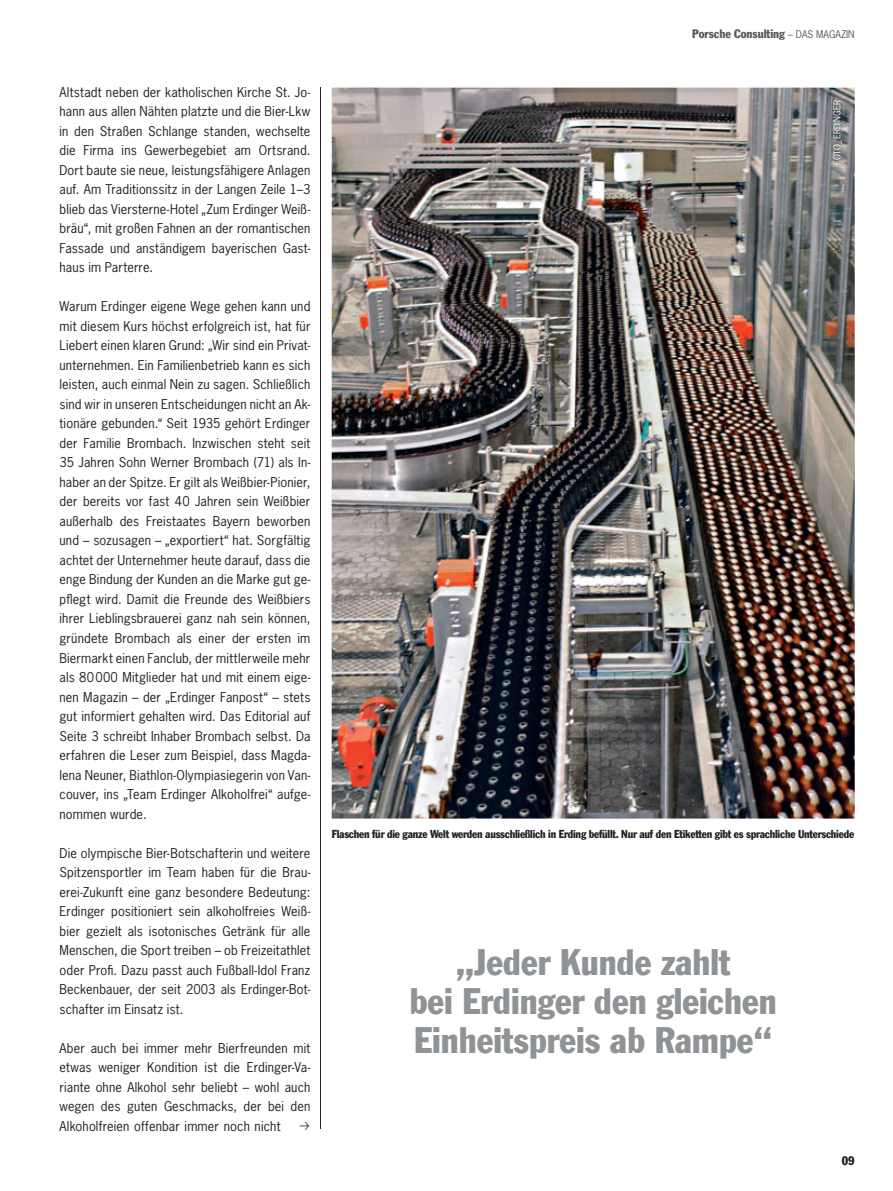
<style>
.page{position:relative;width:893px;height:1191px;background:#fff}
.page>*{position:absolute;margin:0;border:0;box-sizing:border-box;transform-origin:0 0}
.t1{font:condensed 36px/39px "Porsche Franklin Gothic";color:#909396;text-align:center}
.t2{font:12.75px/19.5px "Porsche News Gothic";letter-spacing:.01em;color:#231f20;text-align:justify}
.t3{font:condensed 12px "Porsche Franklin Gothic";color:#58595b}
.t4{font:condensed 12px "Porsche Franklin Gothic";color:#231f20}
.t5{font:condensed 11.25px "Porsche Franklin Gothic";letter-spacing:-.02em;color:#231f20}
.t6{font:9px "Porsche News Gothic";color:#fff}
.s1{font-family:"Porsche News Gothic";font-stretch:normal;font-size:9.9px}
</style>
<div class="page">
<hr style="left:320px;top:88px;width:1px;height:1041px;background:#231f20">
<img style="left:332px;top:88px;width:523px;height:730px">
<img style="left:831px;top:98px;width:12px;height:67px">
<p class="t2" style="left:60px;top:83px;width:252px">Altstadt neben der katholischen Kirche St. Jo&shy;hann aus allen Nähten platzte und die Bier-Lkw in den Straßen Schlange standen, wechselte die Firma ins Gewerbegebiet am Ortsrand.<br>Dort baute sie neue, leistungsfähigere Anlagen auf. Am Traditionssitz in der Langen Zeile 1–3 blieb das Viersterne-Hotel „Zum Erdinger Weiß&shy;bräu“, mit großen Fahnen an der romantischen Fassade und anständigem bayerischen Gast&shy;haus im Parterre.</p>
<p class="t2" style="left:60px;top:298px;width:252px">Warum Erdinger eigene Wege gehen kann und mit diesem Kurs höchst erfolgreich ist, hat für Liebert einen klaren Grund: „Wir sind ein Privat&shy;unternehmen. Ein Familienbetrieb kann es sich leisten, auch einmal Nein zu sagen. Schließlich sind wir in unseren Entscheidungen nicht an Ak&shy;tionäre gebunden.“ Seit 1935 gehört Erdinger der Familie Brombach. Inzwischen steht seit 35 Jahren Sohn Werner Brombach (71) als In&shy;haber an der Spitze. Er gilt als Weißbier-Pionier, der bereits vor fast 40 Jahren sein Weißbier außerhalb des Freistaates Bayern beworben und – sozusagen – „exportiert“ hat. Sorgfältig achtet der Unternehmer heute darauf, dass die enge Bindung der Kunden an die Marke gut ge&shy;pflegt wird. Damit die Freunde des Weißbiers ihrer Lieblingsbrauerei ganz nah sein können, gründete Brombach als einer der ersten im Biermarkt einen Fanclub, der mittlerweile mehr als 80 000 Mitglieder hat und mit einem eige&shy;nen Magazin – der „Erdinger Fanpost“ – stets gut informiert gehalten wird. Das Editorial auf Seite 3 schreibt Inhaber Brombach selbst. Da erfahren die Leser zum Beispiel, dass Magda&shy;lena Neuner, Biathlon-Olympiasiegerin von Van&shy;couver, ins „Team Erdinger Alkoholfrei“ aufge&shy;nommen wurde.</p>
<p class="t2" style="left:60px;top:844px;width:252px">Die olympische Bier-Botschafterin und weitere Spitzensportler im Team haben für die Brau&shy;erei-Zukunft eine ganz besondere Bedeutung:<br>Erdinger positioniert sein alkoholfreies Weiß&shy;bier gezielt als isotonisches Getränk für alle Menschen, die Sport treiben – ob Freizeitathlet oder Profi. Dazu passt auch Fußball-Idol Franz Beckenbauer, der seit 2003 als Erdinger-Bot&shy;schafter im Einsatz ist.</p>
<p class="t2" style="left:60px;top:1039px;width:252px">Aber auch bei immer mehr Bierfreunden mit etwas weniger Kondition ist die Erdinger-Va&shy;riante ohne Alkohol sehr beliebt – wohl auch wegen des guten Geschmacks, der bei den Alkoholfreien offenbar immer noch nicht</p>
<p class="t3" style="left:692px;top:27px;width:164px">Porsche Consulting <span class="s1">– DAS MAGAZIN</span></p>
<p class="t6" style="left:833px;top:165px;width:66px;rotate:-90deg">FOTO_ERDINGER</p>
<p class="t5" style="left:332px;top:827px;width:524px">Flaschen für die ganze Welt werden ausschließlich in Erding befüllt. Nur auf den Etiketten gibt es sprachliche Unterschiede</p>
<h1 class="t1" style="left:409px;top:942px;width:369px">„Jeder Kunde zahlt<br>bei Erdinger den gleichen<br>Einheitspreis ab Rampe“</h1>
<p class="t4" style="left:842px;top:1153px;width:14px">09</p>
</div>
